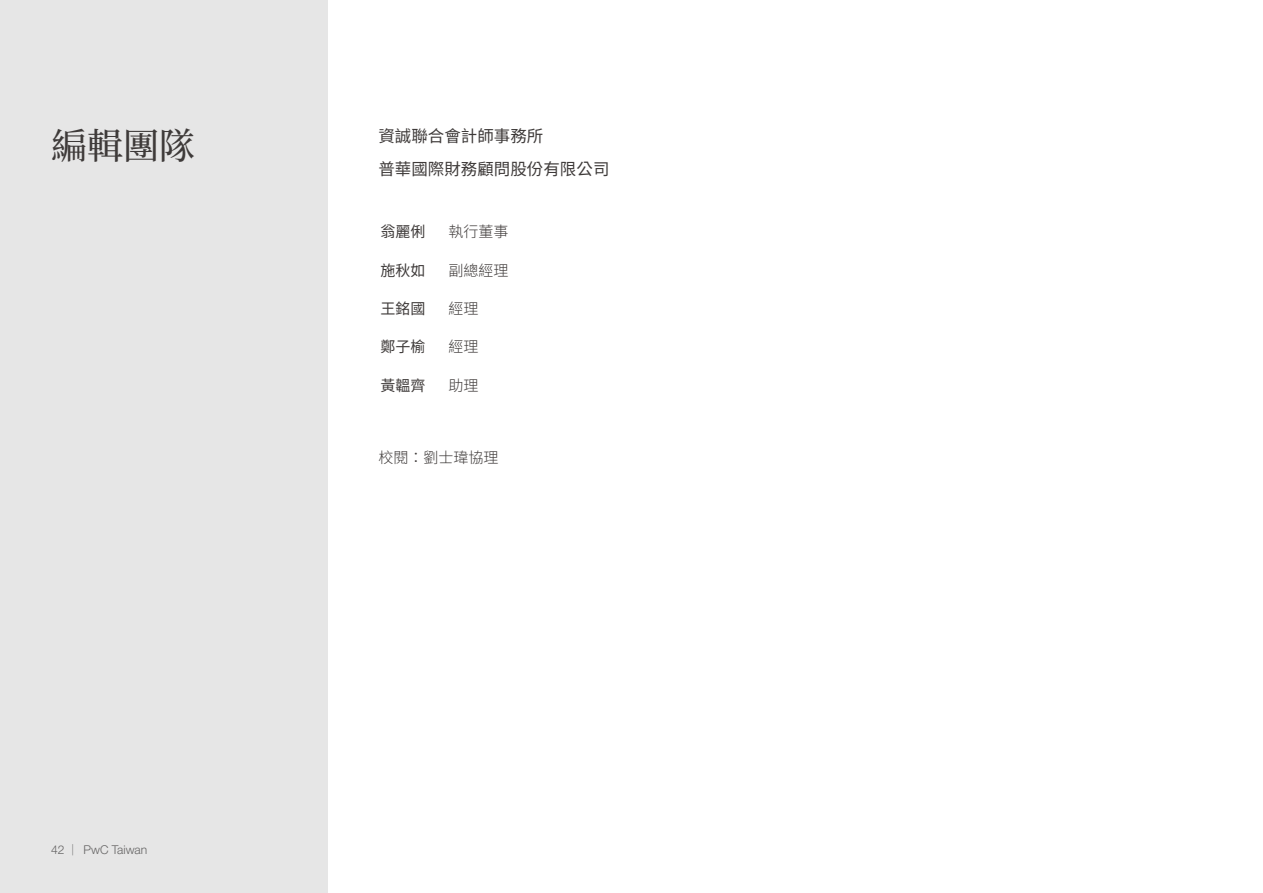
<style>
.page{position:relative;width:1263px;height:893px;background:#fff}
.page>*{position:absolute;margin:0;border:0;box-sizing:border-box;transform-origin:0 0}
.t1{font:500 36px "Noto Serif CJ Ktc";color:#3e3a39}
.t2{font:16.5px/32.5px "Noto Sans CJ Ktc";color:#3e3a39}
.t3{font:300 15px "Noto Sans CJ Ktc";color:#3e3a39}
.t4{font:15px "Noto Sans CJ Ktc";color:#3e3a39}
.t5{font:300 12px "Helvetica Neue LT Pro";color:#656464}
.s1{font-family:"Noto Sans CJ Ktc";font-size:11.25px}
</style>
<div class="page">
<div style="left:0;top:0;width:327px;height:893px;background:#e6e6e6"></div>
<h1 class="t1" style="left:51px;top:126px;width:145px">編輯團隊</h1>
<p class="t2" style="left:378px;top:120px;width:233px">資誠聯合會計師事務所<br>普華國際財務顧問股份有限公司</p>
<p class="t4" style="left:381px;top:223px;width:46px">翁麗俐</p>
<p class="t3" style="left:449px;top:223px;width:61px">執行董事</p>
<p class="t4" style="left:381px;top:262px;width:46px">施秋如</p>
<p class="t3" style="left:449px;top:262px;width:61px">副總經理</p>
<p class="t4" style="left:381px;top:300px;width:46px">王銘國</p>
<p class="t3" style="left:449px;top:300px;width:31px">經理</p>
<p class="t4" style="left:381px;top:338px;width:46px">鄭子榆</p>
<p class="t3" style="left:449px;top:338px;width:31px">經理</p>
<p class="t4" style="left:381px;top:377px;width:46px">黃韞齊</p>
<p class="t3" style="left:449px;top:377px;width:31px">助理</p>
<p class="t5" style="left:51px;top:842px;width:98px">42 <span class="s1">｜</span> PwC Taiwan</p>
<p class="t3" style="left:378px;top:449px;width:121px">校閱：劉士瑋協理</p>
</div>
